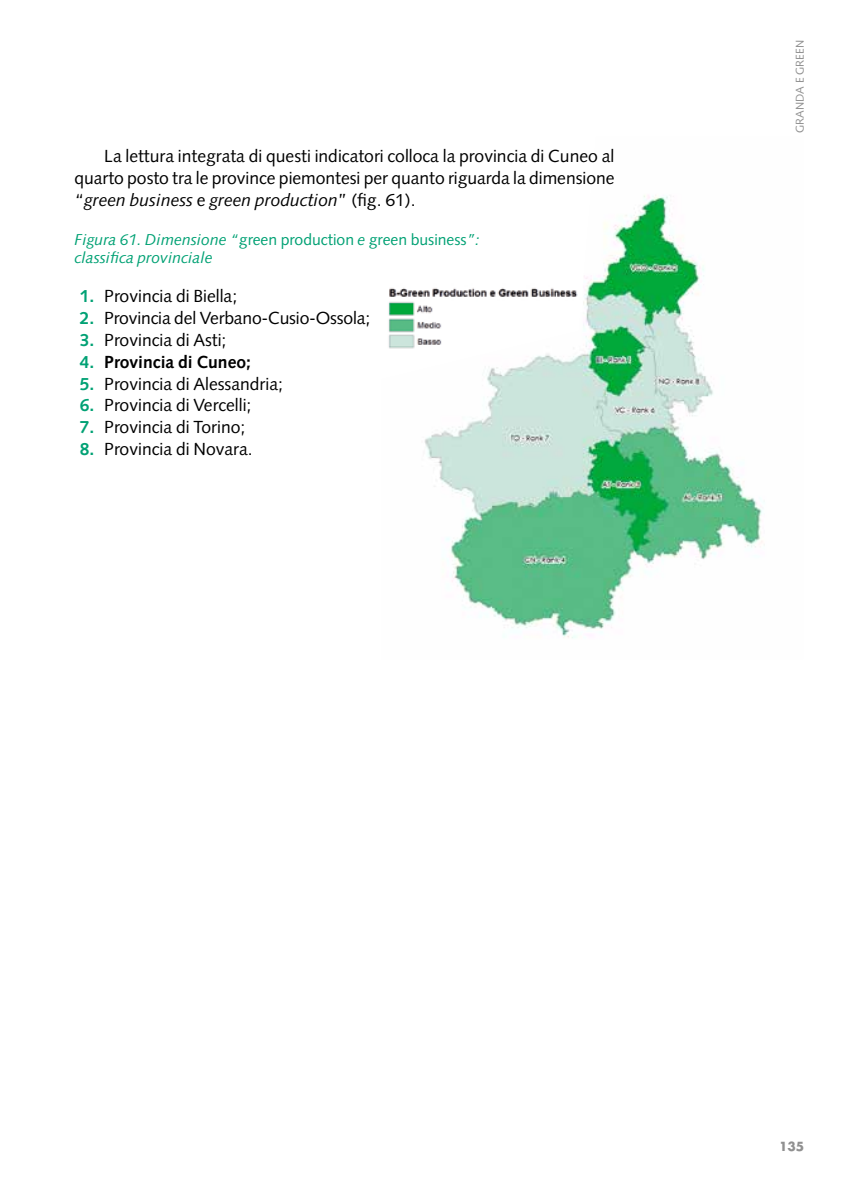
<style>
.page{position:relative;width:844px;height:1191px;background:#fff}
.page>*{position:absolute;margin:0;border:0;box-sizing:border-box;transform-origin:0 0}
.t1{font:17.5px/21.9px "Syntax";color:#000;text-align:justify}
.t2{font:700 17.5px "Syntax";color:#000}
.t3{font:italic 15.75px/17.5px "Syntax";color:#00a174}
.t4{font:700 12.25px "Futura";color:#909090}
.t5{font:11.38px "Syntax";letter-spacing:.01em;color:#909090}
.s1{font-style:italic}
.s2{font-style:normal}
.s3{font-weight:700;color:#00a174}
.s4{color:#00a174}
</style>
<div class="page">
<img style="left:424px;top:195px;width:339px;height:443px">
<img style="left:388px;top:276px;width:194px;height:82px">
<p class="t1" style="left:74px;top:145px;width:541px;text-indent:30px">La lettura integrata di questi indicatori colloca la provincia di Cuneo al quarto posto tra le province piemontesi per quanto riguarda la dimensione “<span class="s1">green business</span> e <span class="s1">green production</span>” (fig. 61).</p>
<p class="t3" style="left:74px;top:231px;width:407px">Figura 61. Dimensione “<span class="s2">green production</span> e <span class="s2">green business</span>”: classifica provinciale</p>
<p class="t1" style="left:80px;top:285px;width:159px"><span class="s3">1.</span> Provincia di Biella;</p>
<p class="t1" style="left:80px;top:307px;width:292px"><span class="s3">2.</span> Provincia del Verbano-Cusio-Ossola;</p>
<p class="t1" style="left:80px;top:329px;width:148px"><span class="s3">3.</span> Provincia di Asti;</p>
<p class="t2" style="left:80px;top:351px;width:173px"><span class="s4">4.</span> Provincia di Cuneo;</p>
<p class="t1" style="left:80px;top:372px;width:205px"><span class="s3">5.</span> Provincia di Alessandria;</p>
<p class="t1" style="left:80px;top:394px;width:173px"><span class="s3">6.</span> Provincia di Vercelli;</p>
<p class="t1" style="left:80px;top:416px;width:167px"><span class="s3">7.</span> Provincia di Torino;</p>
<p class="t1" style="left:80px;top:438px;width:174px"><span class="s3">8.</span> Provincia di Novara.</p>
<p class="t5" style="left:793px;top:133px;width:95px;rotate:-90deg">GRANDA E GREEN</p>
<p class="t4" style="left:778px;top:1138px;width:27px">135</p>
</div>
